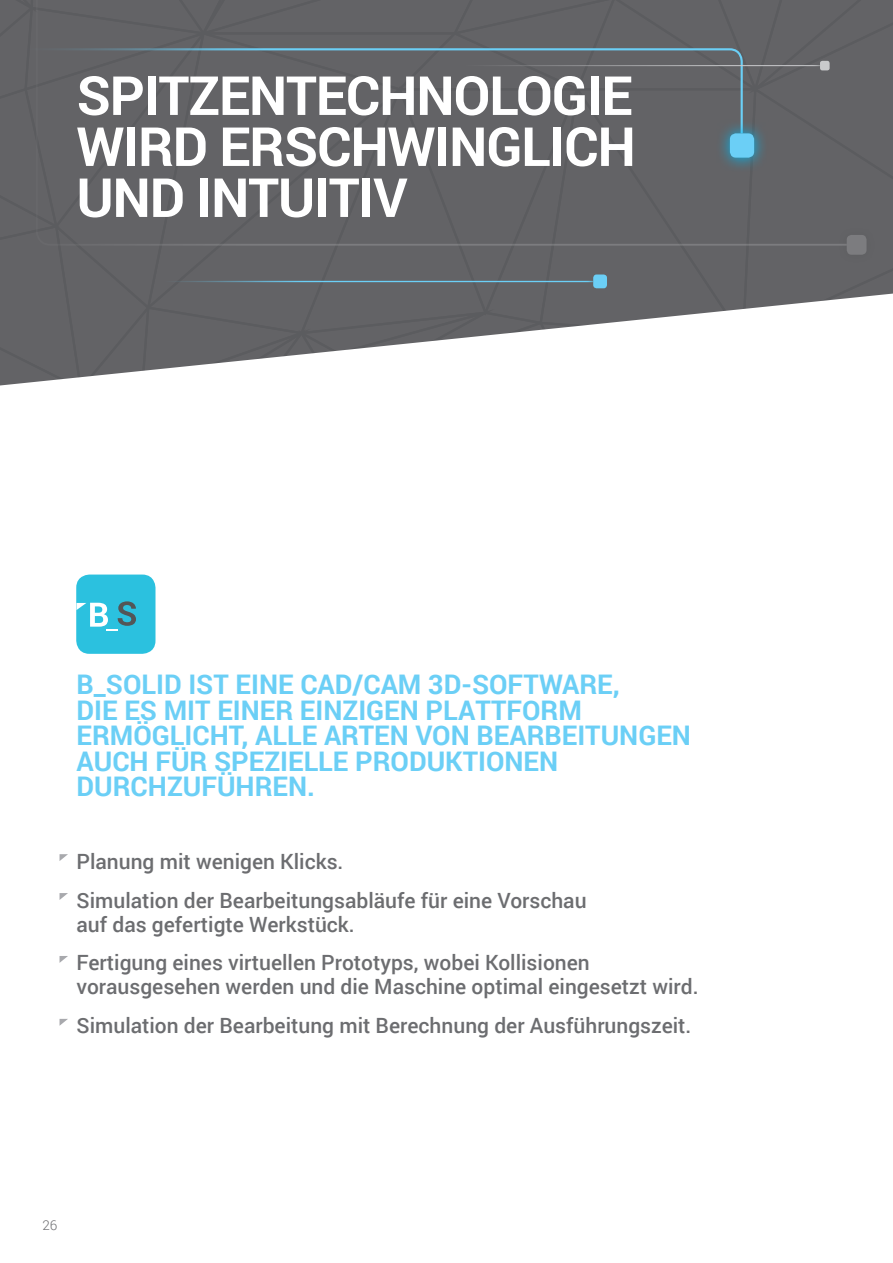
<style>
.page{position:relative;width:893px;height:1263px;background:#fff}
.page>*{position:absolute;margin:0;border:0;box-sizing:border-box;transform-origin:0 0}
.t1{font:700 54px/51px "Roboto";letter-spacing:-.02em;color:#fff;text-align:justify}
.t2{font:700 27px/25.5px "Roboto";color:#6bcff6}
.PAG_NERE_-_TESTO{font:500 21px/24px "Roboto";color:#6c6d70}
.t3{font:300 13.5px "Roboto";color:#6c6d70}
</style>
<div class="page">
<svg style="left:0;top:0;width:893px;height:386px"></svg>
<div style="left:0;top:47px;width:35px;height:88px;background:#636366"></div>
<hr style="left:0;top:65px;width:820px;height:1px;background:#c9cacc">
<hr style="left:145px;top:281px;width:448px;height:1px;background:#6bcff6">
<div style="left:586px;top:267px;width:28px;height:28px;background:#636366"></div>
<div style="left:593px;top:274px;width:14px;height:14px;background:#6bcff6;border-radius:3px"></div>
<div style="left:838px;top:226px;width:37px;height:38px;background:#626265"></div>
<div style="left:847px;top:235px;width:19px;height:20px;background:#7c7c7f;border-radius:5px"></div>
<div style="left:35px;top:0;width:813px;height:247px;background:#636366"></div>
<div style="left:76px;top:574px;width:79px;height:80px;background:#2bc1df;border-radius:13px"></div>
<svg style="left:76px;top:601px;width:60px;height:30px"></svg>
<svg style="left:60px;top:854px;width:8px;height:7px"></svg>
<svg style="left:60px;top:893px;width:8px;height:7px"></svg>
<svg style="left:60px;top:956px;width:8px;height:7px"></svg>
<svg style="left:60px;top:1019px;width:8px;height:6px"></svg>
<p class="t1" style="left:77px;top:68px;width:561px">SPITZENTECHNOLOGIE WIRD ERSCHWINGLICH UND INTUITIV</p>
<p class="t2" style="left:77px;top:671px;width:616px">B_SOLID IST EINE CAD/CAM 3D-SOFTWARE,<br>DIE ES MIT EINER EINZIGEN PLATTFORM ERMÖGLICHT, ALLE ARTEN VON BEARBEITUNGEN AUCH FÜR SPEZIELLE PRODUKTIONEN DURCHZUFÜHREN.</p>
<p class="PAG_NERE_-_TESTO" style="left:77px;top:848px;width:268px">Planung mit wenigen Klicks.</p>
<p class="PAG_NERE_-_TESTO" style="left:77px;top:887px;width:512px">Simulation der Bearbeitungsabläufe für eine Vorschau auf das gefertigte Werkstück.</p>
<p class="PAG_NERE_-_TESTO" style="left:77px;top:950px;width:623px">Fertigung eines virtuellen Prototyps, wobei Kollisionen vorausgesehen werden und die Maschine optimal eingesetzt wird.</p>
<p class="PAG_NERE_-_TESTO" style="left:77px;top:1013px;width:616px">Simulation der Bearbeitung mit Berechnung der Ausführungszeit.</p>
<p class="t3" style="left:42px;top:1215px;width:16px">26</p>
</div>
